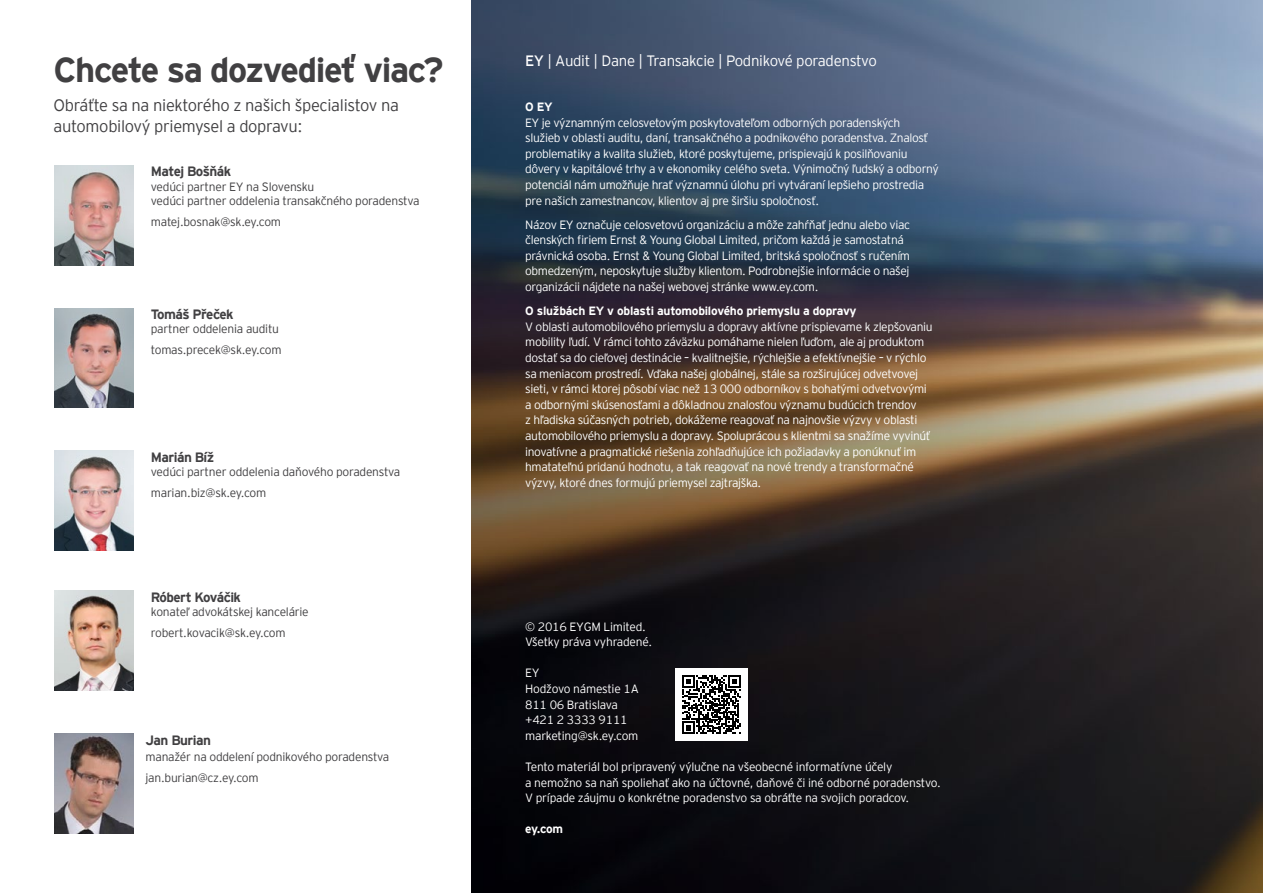
<style>
.page{position:relative;width:1263px;height:893px;background:#fff}
.page>*{position:absolute;margin:0;border:0;box-sizing:border-box;transform-origin:0 0}
.t1{font:700 34.5px "EY Interstate";letter-spacing:-.04em;color:#414042}
.t2{font:300 16.5px/21px "EY Interstate";letter-spacing:-.02em;color:#414042}
.t3{font:300 15px "EY Interstate";letter-spacing:-.02em;color:#fff}
.t4{font:700 13.5px "EY Interstate";letter-spacing:-.04em;color:#414042}
.t5{font:300 12px/15.6px "EY Interstate";letter-spacing:-.03em;color:#fff}
.t6{font:300 12px/20.9px "EY Interstate";letter-spacing:-.02em;color:#414042}
.t7{font:700 12px "EY Interstate";letter-spacing:-.02em;color:#fff}
.s1{font-weight:400}
</style>
<div class="page">
<img style="left:471px;top:0;width:792px;height:893px">
<img style="left:54px;top:165px;width:80px;height:100px">
<img style="left:54px;top:308px;width:80px;height:100px">
<img style="left:54px;top:451px;width:80px;height:100px">
<img style="left:54px;top:591px;width:80px;height:100px">
<img style="left:54px;top:734px;width:80px;height:99px">
<div style="left:675px;top:668px;width:73px;height:73px;background:#fff"></div>
<svg style="left:682px;top:675px;width:59px;height:59px"></svg>
<h1 class="t1" style="left:54px;top:45px;width:392px">Chcete sa dozvedieť viac?</h1>
<h2 class="t2" style="left:54px;top:94px;width:347px">Obráťte sa na niektorého z našich špecialistov na automobilový priemysel a dopravu:</h2>
<p class="t7" style="left:525px;top:98px;width:29px">O EY</p>
<p class="t3" style="left:525px;top:50px;width:353px"><span class="s1">EY</span> | Audit | Dane | Transakcie | Podnikové poradenstvo</p>
<p class="t5" style="left:525px;top:114px;width:415px">EY je významným celosvetovým poskytovateľom odborných poradenských<br>služieb v oblasti auditu, daní, transakčného a podnikového poradenstva. Znalosť problematiky a kvalita služieb, ktoré poskytujeme, prispievajú k posilňovaniu dôvery v kapitálové trhy a v ekonomiky celého sveta. Výnimočný ľudský a odborný potenciál nám umožňuje hrať významnú úlohu pri vytváraní lepšieho prostredia pre našich zamestnancov, klientov aj pre širšiu spoločnosť.</p>
<p class="t5" style="left:525px;top:216px;width:386px">Názov EY označuje celosvetovú organizáciu a môže zahŕňať jednu alebo viac členských firiem Ernst &amp; Young Global Limited, pričom každá je samostatná právnická osoba. Ernst &amp; Young Global Limited, britská spoločnosť s ručením obmedzeným, neposkytuje služby klientom. Podrobnejšie informácie o našej organizácii nájdete na našej webovej stránke www.ey.com.</p>
<p class="t7" style="left:525px;top:302px;width:333px">O službách EY v oblasti automobilového priemyslu a dopravy</p>
<p class="t5" style="left:525px;top:318px;width:409px">V oblasti automobilového priemyslu a dopravy aktívne prispievame k zlepšovaniu mobility ľudí. V rámci tohto záväzku pomáhame nielen ľuďom, ale aj produktom dostať sa do cieľovej destinácie – kvalitnejšie, rýchlejšie a efektívnejšie – v rýchlo sa meniacom prostredí. Vďaka našej globálnej, stále sa rozširujúcej odvetvovej sieti, v rámci ktorej pôsobí viac než 13 000 odborníkov s bohatými odvetvovými a odbornými skúsenosťami a dôkladnou znalosťou významu budúcich trendov<br>z hľadiska súčasných potrieb, dokážeme reagovať na najnovšie výzvy v oblasti automobilového priemyslu a dopravy. Spoluprácou s klientmi sa snažíme vyvinúť inovatívne a pragmatické riešenia zohľadňujúce ich požiadavky a ponúknuť im hmatateľnú pridanú hodnotu, a tak reagovať na nové trendy a transformačné výzvy, ktoré dnes formujú priemysel zajtrajška.</p>
<p class="t4" style="left:151px;top:162px;width:82px">Matej Bošňák</p>
<p class="t6" style="left:151px;top:178px;width:270px;line-height:14.4px">vedúci partner EY na Slovensku<br>vedúci partner oddelenia transakčného poradenstva</p>
<p class="t6" style="left:151px;top:210px;width:132px">matej.bosnak@sk.ey.com</p>
<p class="t4" style="left:151px;top:304px;width:84px">Tomáš Přeček</p>
<p class="t6" style="left:151px;top:318px;width:132px">partner oddelenia auditu tomas.precek@sk.ey.com</p>
<p class="t4" style="left:151px;top:447px;width:65px">Marián Bíž</p>
<p class="t6" style="left:151px;top:461px;width:251px">vedúci partner oddelenia daňového poradenstva marian.biz@sk.ey.com</p>
<p class="t4" style="left:151px;top:587px;width:92px">Róbert Kováčik</p>
<p class="t6" style="left:151px;top:601px;width:159px">konateľ advokátskej kancelárie robert.kovacik@sk.ey.com</p>
<p class="t4" style="left:146px;top:730px;width:67px">Jan Burian</p>
<p class="t6" style="left:146px;top:745px;width:245px">manažér na oddelení podnikového poradenstva jan.burian@cz.ey.com</p>
<p class="t5" style="left:525px;top:618px;width:128px">© 2016 EYGM Limited.<br>Všetky práva vyhradené.</p>
<p class="t5" style="left:525px;top:665px;width:115px">EY<br>Hodžovo námestie 1A<br>811 06 Bratislava +421 2 3333 9111 marketing@sk.ey.com</p>
<p class="t5" style="left:525px;top:758px;width:417px">Tento materiál bol pripravený výlučne na všeobecné informatívne účely<br>a nemožno sa naň spoliehať ako na účtovné, daňové či iné odborné poradenstvo.<br>V prípade záujmu o konkrétne poradenstvo sa obráťte na svojich poradcov.</p>
<p class="t7" style="left:525px;top:820px;width:39px">ey.com</p>
</div>
